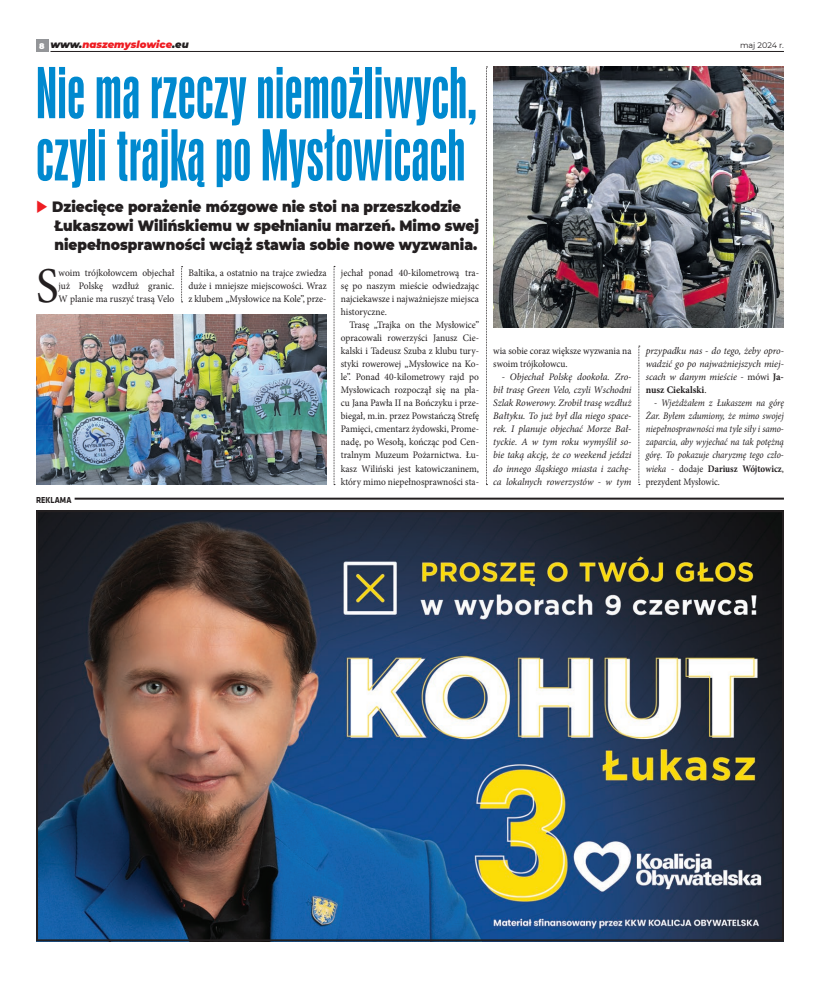
<style>
.page{position:relative;width:820px;height:993px;background:#fff}
.page>*{position:absolute;margin:0;border:0;box-sizing:border-box;transform-origin:0 0}
.tytul_maly{font:65.5px "Swis 924 EU";color:#0089cf;scale:.87 1}
.Tekst{font:50.1px "Minion Pro";color:#231f20;scale:.95 1}
.Tekst-2{font:900 15px/19.2px "Montserrat";color:#231f20;scale:.92 1}
.Tekst-3{font:10px/13px "Minion Pro";color:#231f20;text-align:justify;scale:.94 1}
.Tekst-4{font:italic 10px/13px "Minion Pro";letter-spacing:-.005em;color:#231f20;text-align:justify}
.Tekst-5{font:10px/13px "Minion Pro";color:#231f20;text-align:justify;scale:.95 1}
.Tekst-6{font:italic 10px/13px "Minion Pro";letter-spacing:-.005em;color:#231f20;text-align:justify;scale:.9 1}
.tekst{font:italic 900 10px "Montserrat";color:#ee1d23}
.tekst-2{font:700 9px "Klavika";color:#231f20;scale:.9 1}
.t1{font:8px "Montserrat";color:#231f20}
.tekst-3{font:900 8px "Montserrat";color:#fff}
.s1{color:#231f20}
.s2{color:#ee1d23}
.s3{font-style:normal}
.s4{font-weight:700;font-style:normal}
</style>
<div class="page">
<div style="left:36px;top:40px;width:12px;height:12px;background:#939598"></div>
<hr style="left:50px;top:51px;width:733px;height:1px;background:#231f20">
<img style="left:39px;top:513px;width:741px;height:425px">
<div style="left:36px;top:510px;width:747px;height:431px;border:2px solid #231f20"></div>
<hr style="left:75px;top:497px;width:708px;height:2px;background:#231f20">
<img style="left:493px;top:67px;width:290px;height:261px">
<img style="left:36px;top:315px;width:290px;height:169px">
<svg style="left:181px;top:266px;width:1px;height:36px"></svg>
<svg style="left:333px;top:266px;width:2px;height:219px"></svg>
<svg style="left:486px;top:67px;width:1px;height:418px"></svg>
<svg style="left:638px;top:346px;width:1px;height:139px"></svg>
<p class="tekst-3" style="left:39px;top:40px;width:7px">8</p>
<p class="tekst" style="left:50px;top:37px;width:140px"><span class="s1">www.</span>naszemyslowice<span class="s1">.eu</span></p>
<p class="t1" style="left:739px;top:39px;width:45px">maj 2024 r.</p>
<p class="tytul_maly" style="left:36px;top:54px;width:508px">Nie ma rzeczy niemożliwych,</p>
<p class="tytul_maly" style="left:36px;top:116px;width:495px">czyli trajką po Mysłowicach</p>
<p class="Tekst-2" style="left:54px;top:196px;width:463px;text-indent:-18px"><span class="s2">◆</span> Dziecięce porażenie mózgowe nie stoi na przeszkodzie<br>Łukaszowi Wilińskiemu w spełnianiu marzeń. Mimo swej niepełnosprawności wciąż stawia sobie nowe wyzwania.</p>
<p class="Tekst" style="left:36px;top:252px;width:25px">S</p>
<p class="Tekst-5" style="left:59px;top:266px;width:123px">woim trójkołowcem objechał już Polskę wzdłuż granic.<br>W planie ma ruszyć trasą Velo</p>
<p class="Tekst-5" style="left:188px;top:266px;width:147px">Baltika, a ostatnio na trajce zwiedza duże i mniejsze miejscowości. Wraz z klubem „Mysłowice na Kole”, prze-</p>
<p class="Tekst-5" style="left:341px;top:266px;width:147px">jechał ponad 40-kilometrową tra&shy;sę po naszym mieście odwiedzając najciekawsze i najważniejsze miejsca historyczne.</p>
<p class="Tekst-3" style="left:341px;top:318px;width:148px;text-indent:9px">Trasę „Trajka on the Mysłowice” opracowali rowerzyści Janusz Cie&shy;kalski i Tadeusz Szuba z klubu tury&shy;styki rowerowej „Mysłowice na Ko&shy;le”. Ponad 40-kilometrowy rajd po Mysłowicach rozpoczął się na pla&shy;cu Jana Pawła II na Bończyku i prze&shy;biegał, m.in. przez Powstańczą Strefę Pamięci, cmentarz żydowski, Prome&shy;nadę, po Wesołą, kończąc pod Cen&shy;tralnym Muzeum Pożarnictwa. Łu&shy;kasz Wiliński jest katowiczaninem, który mimo niepełnosprawności sta-</p>
<p class="tekst-2" style="left:36px;top:495px;width:41px">REKLAMA</p>
<p class="Tekst-3" style="left:493px;top:344px;width:148px">wia sobie coraz większe wyzwania na swoim trójkołowcu.</p>
<p class="Tekst-4" style="left:493px;top:370px;width:140px;text-indent:9px">- Objechał Polskę dookoła. Zro&shy;bił trasę Green Velo, czyli Wschodni Szlak Rowerowy. Zrobił trasę wzdłuż Bałtyku. To już był dla niego space&shy;rek. I planuje objechać Morze Bał&shy;tyckie. A w tym roku wymyślił so&shy;bie taką akcję, że co weekend jeździ do innego śląskiego miasta i zachę&shy;ca lokalnych rowerzystów - w tym</p>
<p class="Tekst-4" style="left:645px;top:344px;width:140px">przypadku nas - do tego, żeby opro&shy;wadzić go po najważniejszych miej&shy;scach w danym mieście <span class="s3">- mówi</span> <span class="s4">Ja&shy;nusz Ciekalski</span><span class="s3">.</span></p>
<p class="Tekst-6" style="left:645px;top:396px;width:155px;text-indent:9px">- Wjeżdżałem z Łukaszem na górę Żar. Byłem zdumiony, że mimo swojej niepełnosprawności ma tyle siły i samo&shy;zaparcia, aby wyjechać na tak potężną górę. To pokazuje charyzmę tego czło&shy;wieka - <span class="s3">dodaje</span> <span class="s4">Dariusz Wójtowicz</span><span class="s3">, prezydent Mysłowic.</span></p>
</div>
